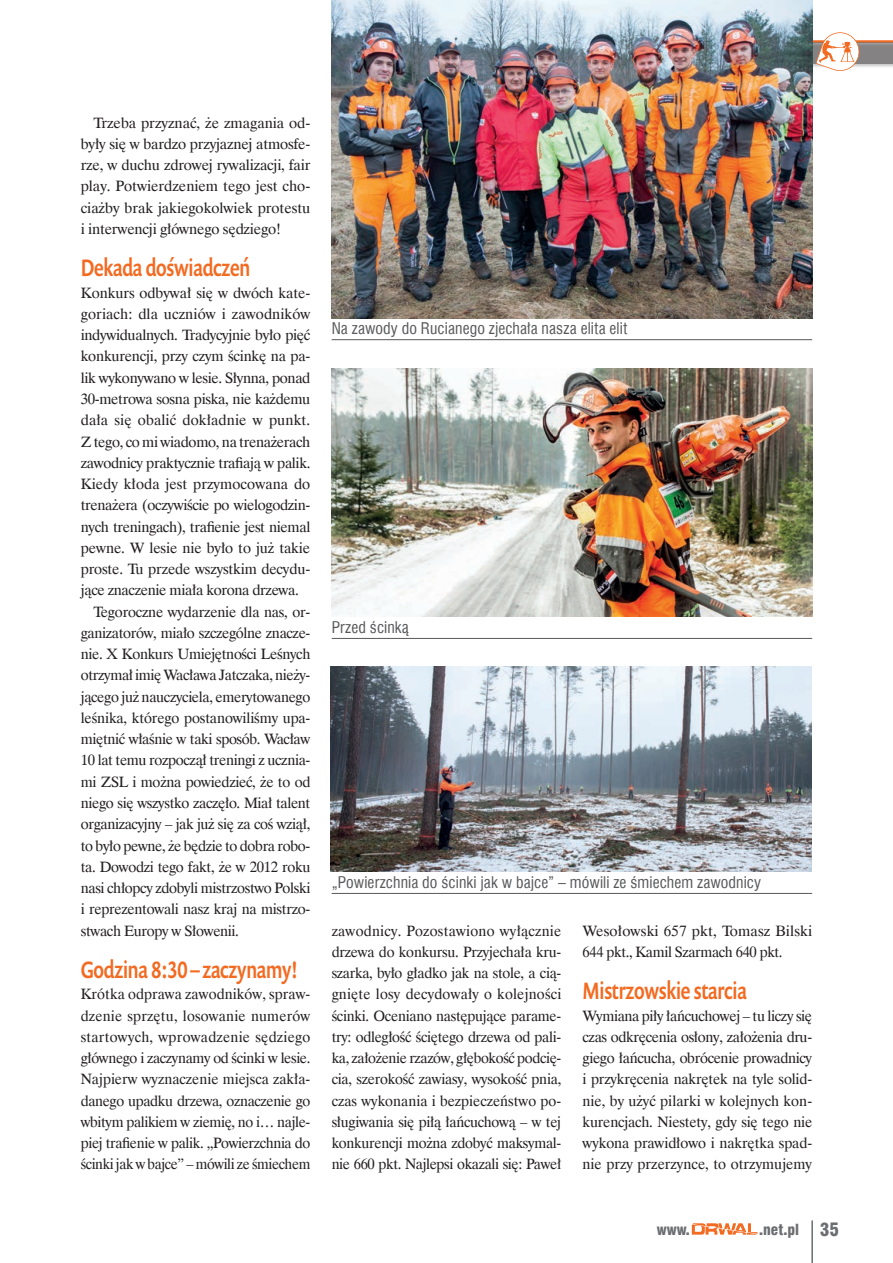
<style>
.page{position:relative;width:893px;height:1263px;background:#fff}
.page>*{position:absolute;margin:0;border:0;box-sizing:border-box;transform-origin:0 0}
.SRODTYT{font:500 24px "Prenton RP Pro";letter-spacing:-.015em;color:#f36a21;scale:.75 1}
.FOTO-PODPIS-LINIA{font:15.75px "Swis 721 Cn EU";letter-spacing:.005em;color:#57585a}
.TXT-bez_wcięcia{font:15px/21.3px "Dutch 801 EU";letter-spacing:-.025em;color:#231f20;text-align:justify}
.TXT{font:15px/21.3px "Dutch 801 EU";letter-spacing:-.02em;color:#231f20;text-align:justify}
.t1{font:15px "Swis 721 Blk Cn EU";color:#6c6d70}
.s1{font-size:18px}
</style>
<div class="page">
<svg style="left:692px;top:1223px;width:65px;height:11px"></svg>
<hr style="left:811px;top:1220px;width:2px;height:43px;background:#6c6d70">
<hr style="left:799px;top:40px;width:94px;height:3px;background:#f36a21">
<div style="left:799px;top:42px;width:94px;height:26px;background:#231f20;opacity:.6"></div>
<svg style="left:812px;top:43px;width:81px;height:21px"></svg>
<svg style="left:816px;top:32px;width:46px;height:39px"></svg>
<img style="left:332px;top:0;width:480px;height:319px">
<img style="left:332px;top:369px;width:480px;height:248px">
<img style="left:331px;top:666px;width:480px;height:206px">
<hr style="left:332px;top:339px;width:480px;height:1px;background:#57585a">
<hr style="left:332px;top:638px;width:480px;height:1px;background:#57585a">
<hr style="left:332px;top:893px;width:480px;height:1px;background:#57585a">
<p class="TXT" style="left:81px;top:112px;width:231px;text-indent:13px">Trzeba przyznać, że zmagania od&shy;były się w bardzo przyjaznej atmosfe&shy;rze, w duchu zdrowej rywalizacji, fair play. Potwierdzeniem tego jest cho&shy;ciażby brak jakiegokolwiek protestu i interwencji głównego sędziego!</p>
<p class="SRODTYT" style="left:81px;top:252px;width:228px">Dekada doświadczeń</p>
<p class="TXT-bez_wcięcia" style="left:81px;top:282px;width:231px">Konkurs odbywał się w dwóch kate&shy;goriach: dla uczniów i zawodników indywidualnych. Tradycyjnie było pięć konkurencji, przy czym ścinkę na pa&shy;lik wykonywano w lesie. Słynna, ponad 30-metrowa sosna piska, nie każdemu dała się obalić dokładnie w punkt.<br>Z tego, co mi wiadomo, na trenażerach zawodnicy praktycznie trafiają w palik.<br>Kiedy kłoda jest przymocowana do trenażera (oczywiście po wielogodzin&shy;nych treningach), trafienie jest niemal pewne. W lesie nie było to już takie proste. Tu przede wszystkim decydu&shy;jące znaczenie miała korona drzewa.</p>
<p class="TXT" style="left:81px;top:601px;width:231px;text-indent:13px">Tegoroczne wydarzenie dla nas, or&shy;ganizatorów, miało szczególne znacze&shy;nie. X Konkurs Umiejętności Leśnych otrzymał imię Wacława Jatczaka, nieży&shy;jącego już nauczyciela, emerytowanego leśnika, którego postanowiliśmy upa&shy;miętnić właśnie w taki sposób. Wacław 10 lat temu rozpoczął treningi z ucznia&shy;mi ZSL i można powiedzieć, że to od niego się wszystko zaczęło. Miał talent organizacyjny – jak już się za coś wziął, to było pewne, że będzie to dobra robo&shy;ta. Dowodzi tego fakt, że w 2012 roku nasi chłopcy zdobyli mistrzostwo Polski i reprezentowali nasz kraj na mistrzo&shy;stwach Europy w Słowenii.</p>
<p class="SRODTYT" style="left:81px;top:953px;width:291px">Godzina 8:30 – zaczynamy!</p>
<p class="TXT-bez_wcięcia" style="left:81px;top:984px;width:231px">Krótka odprawa zawodników, spraw&shy;dzenie sprzętu, losowanie numerów startowych, wprowadzenie sędziego głównego i zaczynamy od ścinki w lesie.<br>Najpierw wyznaczenie miejsca zakła&shy;danego upadku drzewa, oznaczenie go wbitym palikiem w ziemię, no i… najle&shy;piej trafienie w palik. „Powierzchnia do ścinki jak w bajce” – mówili ze śmiechem</p>
<p class="FOTO-PODPIS-LINIA" style="left:332px;top:318px;width:297px">Na zawody do Rucianego zjechała nasza elita elit</p>
<p class="FOTO-PODPIS-LINIA" style="left:332px;top:617px;width:79px">Przed ścinką</p>
<p class="FOTO-PODPIS-LINIA" style="left:332px;top:872px;width:431px">„Powierzchnia do ścinki jak w bajce” – mówili ze śmiechem zawodnicy</p>
<p class="TXT-bez_wcięcia" style="left:332px;top:920px;width:231px">zawodnicy. Pozostawiono wyłącznie drzewa do konkursu. Przyjechała kru&shy;szarka, było gładko jak na stole, a cią&shy;gnięte losy decydowały o kolejności ścinki. Oceniano następujące parame&shy;try: odległość ściętego drzewa od pali&shy;ka, założenie rzazów, głębokość podcię&shy;cia, szerokość zawiasy, wysokość pnia, czas wykonania i bezpieczeństwo po&shy;sługiwania się piłą łańcuchową – w tej konkurencji można zdobyć maksymal&shy;nie 660 pkt. Najlepsi okazali się: Paweł</p>
<p class="TXT-bez_wcięcia" style="left:583px;top:920px;width:231px">Wesołowski 657 pkt, Tomasz Bilski<br>644 pkt., Kamil Szarmach 640 pkt.</p>
<p class="SRODTYT" style="left:583px;top:974px;width:221px">Mistrzowskie starcia</p>
<p class="TXT-bez_wcięcia" style="left:583px;top:1005px;width:231px">Wymiana piły łańcuchowej – tu liczy się czas odkręcenia osłony, założenia dru&shy;giego łańcucha, obrócenie prowadnicy i przykręcenia nakrętek na tyle solid&shy;nie, by użyć pilarki w kolejnych kon&shy;kurencjach. Niestety, gdy się tego nie wykona prawidłowo i nakrętka spad&shy;nie przy przerzynce, to otrzymujemy</p>
<p class="t1" style="left:657px;top:1220px;width:34px">www.</p>
<p class="t1" style="left:759px;top:1220px;width:81px">.net.pl <span class="s1">35</span></p>
</div>
